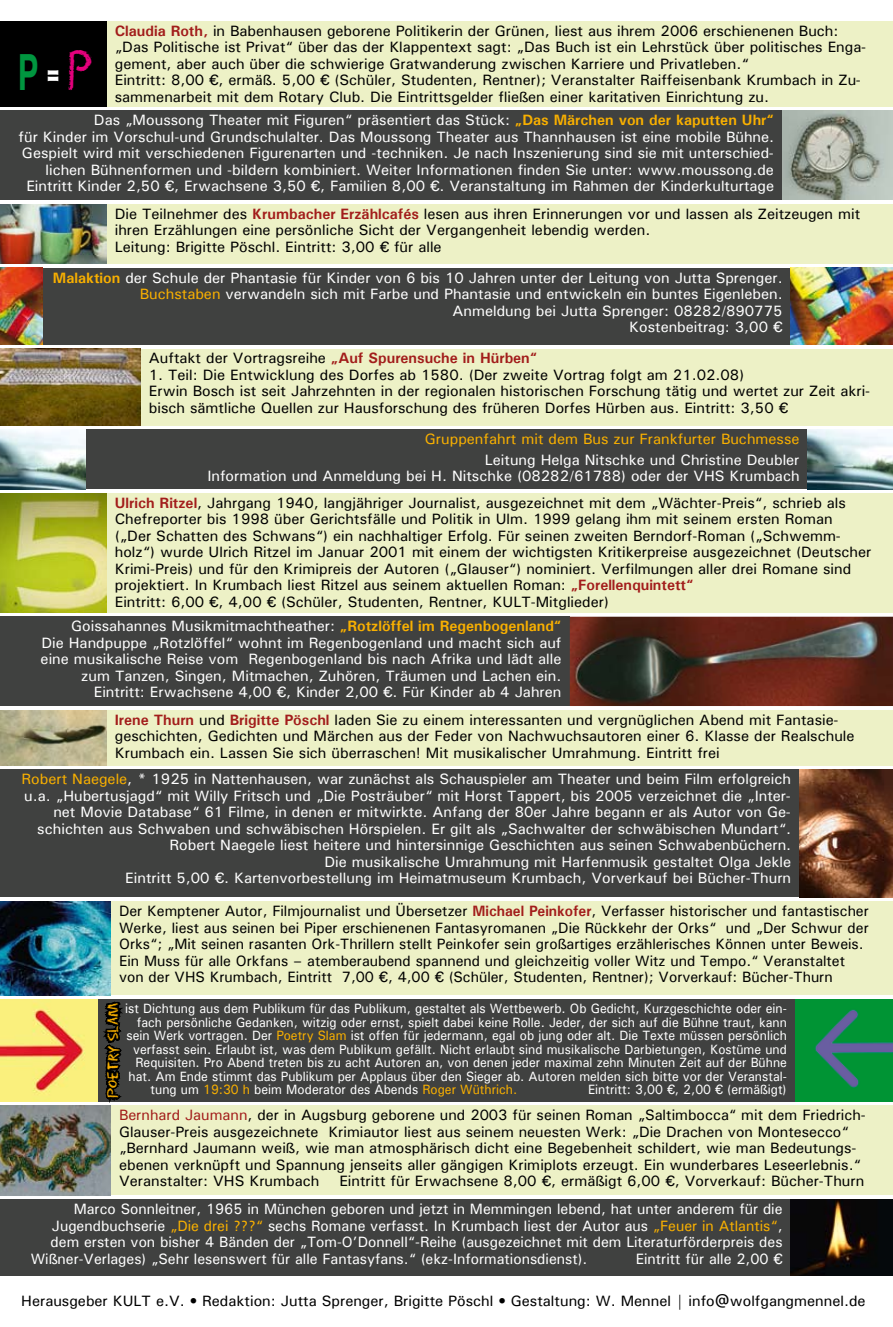
<style>
.page{position:relative;width:893px;height:1327px;background:#fff}
.page>*{position:absolute;margin:0;border:0;box-sizing:border-box;transform-origin:0 0}
.t1{font:700 49.95px "Helvetica";color:#00963f;scale:.62 1}
.t2{font:700 28.8px "Albertus";color:#fff;scale:.62 1}
.t3{font:500 15px/16.5px "Univers";color:#000}
.t4{font:500 15px/16.5px "Univers";color:#fff;text-align:right}
.t5{font:700 15px "Univers";color:#a21d1b}
.t6{font:500 15px "Univers";color:#f9b000}
.t7{font:500 13.5px/13.5px "Univers";color:#fff;text-align:right;scale:.93 1}
.t8{font:13.5px "Eraser";color:#f9b000;scale:.96 1}
.s1{font-family:"Eraser";font-weight:400;font-size:49.95px;color:#e5007d}
.s2{font-weight:700;color:#a21d1b}
.s3{font-weight:700;color:#f9b000}
.s4{color:#f9b000}
.s5{font-weight:500;color:#000}
.s6{color:#a21d1b}
</style>
<div class="page">
<div style="left:0;top:111px;width:782px;height:89px;background:#404140"></div>
<img style="left:782px;top:111px;width:111px;height:89px">
<div style="left:43px;top:268px;width:748px;height:76px;background:#404140"></div>
<img style="left:791px;top:268px;width:102px;height:76px">
<img style="left:0;top:268px;width:43px;height:76px">
<div style="left:106px;top:493px;width:787px;height:119px;background:#edf1c6"></div>
<img style="left:0;top:493px;width:106px;height:119px">
<div style="left:0;top:617px;width:570px;height:89px;background:#404140"></div>
<img style="left:570px;top:617px;width:323px;height:89px">
<div style="left:106px;top:21px;width:787px;height:85px;background:#edf1c6"></div>
<div style="left:0;top:21px;width:106px;height:85px;background:#000"></div>
<div style="left:111px;top:1106px;width:782px;height:89px;background:#edf1c6"></div>
<img style="left:0;top:1106px;width:111px;height:89px">
<div style="left:106px;top:710px;width:787px;height:55px;background:#edf1c6"></div>
<img style="left:0;top:710px;width:106px;height:55px">
<div style="left:0;top:1199px;width:791px;height:77px;background:#404140"></div>
<img style="left:791px;top:1199px;width:102px;height:77px">
<div style="left:106px;top:204px;width:787px;height:60px;background:#edf1c6"></div>
<img style="left:0;top:204px;width:106px;height:60px">
<div style="left:111px;top:901px;width:782px;height:94px;background:#edf1c6"></div>
<img style="left:0;top:901px;width:111px;height:94px">
<div style="left:0;top:770px;width:799px;height:127px;background:#404140"></div>
<img style="left:799px;top:770px;width:94px;height:127px">
<div style="left:85px;top:429px;width:723px;height:60px;background:#404140"></div>
<img style="left:808px;top:429px;width:85px;height:60px">
<img style="left:0;top:429px;width:85px;height:60px">
<div style="left:140px;top:349px;width:753px;height:76px;background:#edf1c6"></div>
<img style="left:0;top:349px;width:140px;height:76px">
<div style="left:98px;top:999px;width:697px;height:102px;background:#404140"></div>
<img style="left:0;top:999px;width:65px;height:102px">
<img style="left:795px;top:999px;width:98px;height:102px">
<svg style="left:65px;top:999px;width:71px;height:111px"></svg>
<h1 class="t1" style="left:18px;top:42px;width:35px">P</h1>
<h2 class="t2" style="left:45px;top:55px;width:78px">= <span class="s1">P</span></h2>
<p class="t3" style="left:115px;top:22px;width:753px"><span class="s2">Claudia Roth,</span> in Babenhausen geborene Politikerin der Grünen, liest aus ihrem 2006 erschienenen Buch: „Das Politische ist Privat“ über das der Klappentext sagt: „Das Buch ist ein Lehrstück über politisches Enga&shy;gement, aber auch über die schwierige Gratwanderung zwischen Karriere und Privatleben.“<br>Eintritt: 8,00 €, ermäß. 5,00 € (Schüler, Studenten, Rentner); Veranstalter Raiffeisenbank Krumbach in Zu-</p>
<p class="t3" style="left:115px;top:88px;width:656px">sammenarbeit mit dem Rotary Club. Die Eintrittsgelder fließen einer karitativen Einrichtung zu.</p>
<p class="t4" style="left:19px;top:111px;width:757px">Das „Moussong Theater mit Figuren“ präsentiert das Stück: <span class="s3">„Das Märchen von der kaputten Uhr“<br></span>für Kinder im Vorschul-und Grundschulalter. Das Moussong Theater aus Thannhausen ist eine mobile Bühne.<br>Gespielt wird mit verschiedenen Figurenarten und -techniken. Je nach Inszenierung sind sie mit unterschied&shy;lichen Bühnenformen und -bildern kombiniert. Weiter Informationen finden Sie unter: www.moussong.de Eintritt Kinder 2,50 €, Erwachsene 3,50 €, Familien 8,00 €. Veranstaltung im Rahmen der Kinderkulturtage</p>
<p class="t3" style="left:115px;top:205px;width:747px">Die Teilnehmer des <span class="s2">Krumbacher Erzählcafés</span> lesen aus ihren Erinnerungen vor und lassen als Zeitzeugen mit ihren Erzählungen eine persönliche Sicht der Vergangenheit lebendig werden.<br>Leitung: Brigitte Pöschl. Eintritt: 3,00 € für alle</p>
<p class="t4" style="left:53px;top:269px;width:731px"><span class="s3">Malaktion</span> der Schule der Phantasie für Kinder von 6 bis 10 Jahren unter der Leitung von Jutta Sprenger.<br><span class="s4">Buchstaben</span> verwandeln sich mit Farbe und Phantasie und entwickeln ein buntes Eigenleben.<br>Anmeldung bei Jutta Sprenger: 08282/890775<br>Kostenbeitrag: 3,00 €</p>
<p class="t5" style="left:149px;top:349px;width:390px"><span class="s5">Auftakt der Vortragsreihe</span> „Auf Spurensuche in Hürben“</p>
<p class="t3" style="left:149px;top:366px;width:723px">1. Teil: Die Entwicklung des Dorfes ab 1580. (Der zweite Vortrag folgt am 21.02.08)<br>Erwin Bosch ist seit Jahrzehnten in der regionalen historischen Forschung tätig und wertet zur Zeit akri&shy;bisch sämtliche Quellen zur Hausforschung des früheren Dorfes Hürben aus. Eintritt: 3,50 €</p>
<p class="t6" style="left:425px;top:429px;width:376px">Gruppenfahrt mit dem Bus zur Frankfurter Buchmesse</p>
<p class="t4" style="left:207px;top:451px;width:594px">Leitung Helga Nitschke und Christine Deubler<br>Information und Anmeldung bei H. Nitschke (08282/61788) oder der VHS Krumbach</p>
<p class="t3" style="left:115px;top:494px;width:758px"><span class="s2">Ulrich Ritzel</span>, Jahrgang 1940, langjähriger Journalist, ausgezeichnet mit dem „Wächter-Preis“, schrieb als Chefreporter bis 1998 über Gerichtsfälle und Politik in Ulm. 1999 gelang ihm mit seinem ersten Roman („Der Schatten des Schwans“) ein nachhaltiger Erfolg. Für seinen zweiten Berndorf-Roman („Schwemm&shy;holz“) wurde Ulrich Ritzel im Januar 2001 mit einem der wichtigsten Kritikerpreise ausgezeichnet (Deutscher Krimi-Preis) und für den Krimipreis der Autoren („Glauser“) nominiert. Verfilmungen aller drei Romane sind projektiert. In Krumbach liest Ritzel aus seinem aktuellen Roman: <span class="s2">„Forellenquintett“<br></span>Eintritt: 6,00 €, 4,00 € (Schüler, Studenten, Rentner, KULT-Mitglieder)</p>
<p class="t4" style="left:41px;top:617px;width:522px">Goissahannes Musikmitmachtheather: <span class="s3">„Rotzlöffel im Regenbogenland“<br></span>Die Handpuppe „Rotzlöffel“ wohnt im Regenbogenland und macht sich auf eine musikalische Reise vom Regenbogenland bis nach Afrika und lädt alle zum Tanzen, Singen, Mitmachen, Zuhören, Träumen und Lachen ein.<br>Eintritt: Erwachsene 4,00 €, Kinder 2,00 €. Für Kinder ab 4 Jahren</p>
<p class="t3" style="left:115px;top:711px;width:741px"><span class="s2">Irene Thurn</span> und <span class="s2">Brigitte Pöschl</span> laden Sie zu einem interessanten und vergnüglichen Abend mit Fantasie&shy;geschichten, Gedichten und Märchen aus der Feder von Nachwuchsautoren einer 6. Klasse der Realschule<br>Krumbach ein. Lassen Sie sich überraschen! Mit musikalischer Umrahmung. Eintritt frei</p>
<p class="t4" style="left:22px;top:770px;width:771px"><span class="s4">Robert Naegele</span>, * 1925 in Nattenhausen, war zunächst als Schauspieler am Theater und beim Film erfolgreich u.a. „Hubertusjagd“ mit Willy Fritsch und „Die Posträuber“ mit Horst Tappert, bis 2005 verzeichnet die „Inter&shy;net Movie Database“ 61 Filme, in denen er mitwirkte. Anfang der 80er Jahre begann er als Autor von Ge&shy;schichten aus Schwaben und schwäbischen Hörspielen. Er gilt als „Sachwalter der schwäbischen Mundart“.<br>Robert Naegele liest heitere und hintersinnige Geschichten aus seinen Schwabenbüchern.<br>Die musikalische Umrahmung mit Harfenmusik gestaltet Olga Jekle<br>Eintritt 5,00 €. Kartenvorbestellung im Heimatmuseum Krumbach, Vorverkauf bei Bücher-Thurn</p>
<p class="t3" style="left:119px;top:902px;width:751px">Der Kemptener Autor, Filmjournalist und Übersetzer <span class="s2">Michael Peinkofer</span>, Verfasser historischer und fantastischer Werke, liest aus seinen bei Piper erschienenen Fantasyromanen „Die Rückkehr der Orks“ und „Der Schwur der Orks“; „Mit seinen rasanten Ork-Thrillern stellt Peinkofer sein großartiges erzählerisches Können unter Beweis.<br>Ein Muss für alle Orkfans – atemberaubend spannend und gleichzeitig voller Witz und Tempo.“ Veranstaltet von der VHS Krumbach, Eintritt 7,00 €, 4,00 € (Schüler, Studenten, Rentner); Vorverkauf: Bücher-Thurn</p>
<p class="t8" style="left:105px;top:1098px;width:100px;rotate:-90deg">Poetry Slam</p>
<p class="t7" style="left:125px;top:1001px;width:713px">ist Dichtung aus dem Publikum für das Publikum, gestaltet als Wettbewerb. Ob Gedicht, Kurzgeschichte oder ein&shy;fach persönliche Gedanken, witzig oder ernst, spielt dabei keine Rolle. Jeder, der sich auf die Bühne traut, kann sein Werk vortragen. Der <span class="s4">Poetry Slam</span> ist offen für jedermann, egal ob jung oder alt. Die Texte müssen persönlich verfasst sein. Erlaubt ist, was dem Publikum gefällt. Nicht erlaubt sind musikalische Darbietungen, Kostüme und Requisiten. Pro Abend treten bis zu acht Autoren an, von denen jeder maximal zehn Minuten Zeit auf der Bühne hat. Am Ende stimmt das Publikum per Applaus über den Sieger ab. Autoren melden sich bitte vor der Veranstal-</p>
<p class="t7" style="left:151px;top:1082px;width:396px">tung um <span class="s4">19:30 h</span> beim Moderator des Abends <span class="s4">Roger Wüthrich.</span></p>
<p class="t7" style="left:588px;top:1082px;width:215px">Eintritt: 3,00 €, 2,00 € (ermäßigt)</p>
<p class="t3" style="left:119px;top:1106px;width:748px"><span class="s6">Bernhard Jaumann</span>, der in Augsburg geborene und 2003 für seinen Roman „Saltimbocca“ mit dem Friedrich-Glauser-Preis ausgezeichnete Krimiautor liest aus seinem neuesten Werk: „Die Drachen von Montesecco“ „Bernhard Jaumann weiß, wie man atmosphärisch dicht eine Begebenheit schildert, wie man Bedeutungs&shy;ebenen verknüpft und Spannung jenseits aller gängigen Krimiplots erzeugt. Ein wunderbares Leseerlebnis.“ Veranstalter: VHS Krumbach</p>
<p class="t3" style="left:339px;top:1172px;width:526px">Eintritt für Erwachsene 8,00 €, ermäßigt 6,00 €, Vorverkauf: Bücher-Thurn</p>
<p class="t4" style="left:74px;top:1200px;width:710px">Marco Sonnleitner, 1965 in München geboren und jetzt in Memmingen lebend, hat unter anderem für die</p>
<p class="t4" style="left:52px;top:1216px;width:732px">Jugendbuchserie <span class="s4">„Die drei ???“</span> sechs Romane verfasst. In Krumbach liest der Autor aus <span class="s4">„Feuer in Atlantis“</span>,</p>
<p class="t4" style="left:51px;top:1233px;width:733px">dem ersten von bisher 4 Bänden der „Tom-O’Donnell“-Reihe (ausgezeichnet mit dem Literaturförderpreis des</p>
<p class="t4" style="left:31px;top:1249px;width:558px">Wißner-Verlages) „Sehr lesenswert für alle Fantasyfans.“ (ekz-Informationsdienst).</p>
<p class="t4" style="left:636px;top:1249px;width:148px">Eintritt für alle 2,00 €</p>
<p class="t3" style="left:21px;top:1292px;width:846px">Herausgeber KULT e.V. • Redaktion: Jutta Sprenger, Brigitte Pöschl • Gestaltung: W. Mennel | info@wolfgangmennel.de</p>
</div>
